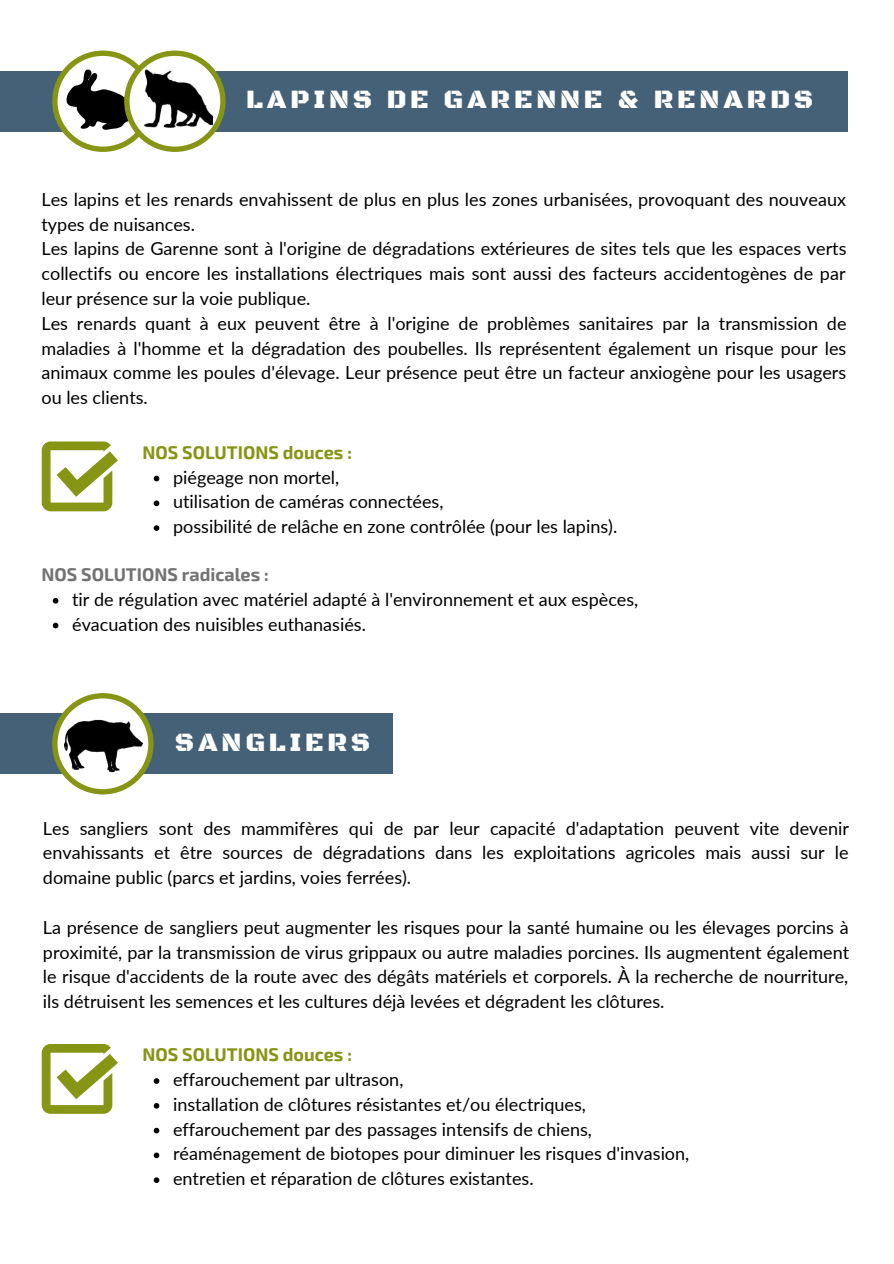
<style>
.page{position:relative;width:894px;height:1264px;background:#fff}
.page>*{position:absolute;margin:0;border:0;box-sizing:border-box;transform-origin:0 0}
.t1{font:27px "Black Ops One";letter-spacing:.14em;color:#fff}
.t2{font:18px/24.8px "Lato";color:#000}
.t3{font:700 18px "Exo 2";color:#869514}
.t4{font:700 18px "Exo 2";color:#737373}
</style>
<div class="page">
<svg style="left:42px;top:441px;width:76px;height:70px"></svg>
<div style="left:0;top:71px;width:847px;height:60px;background:#456177"></div>
<svg style="left:52px;top:51px;width:173px;height:101px"></svg>
<img style="left:140px;top:65px;width:72px;height:67px">
<div style="left:0;top:713px;width:392px;height:60px;background:#456177"></div>
<svg style="left:52px;top:693px;width:101px;height:101px"></svg>
<img style="left:64px;top:707px;width:78px;height:77px">
<svg style="left:154px;top:476px;width:5px;height:5px"></svg>
<svg style="left:154px;top:500px;width:5px;height:6px"></svg>
<svg style="left:154px;top:525px;width:5px;height:6px"></svg>
<svg style="left:53px;top:598px;width:5px;height:5px"></svg>
<svg style="left:53px;top:622px;width:5px;height:6px"></svg>
<svg style="left:42px;top:1044px;width:76px;height:69px"></svg>
<svg style="left:154px;top:1078px;width:5px;height:5px"></svg>
<svg style="left:154px;top:1103px;width:5px;height:5px"></svg>
<svg style="left:154px;top:1127px;width:5px;height:6px"></svg>
<svg style="left:154px;top:1152px;width:5px;height:6px"></svg>
<svg style="left:154px;top:1177px;width:5px;height:5px"></svg>
<h1 class="t1" style="left:246px;top:84px;width:568px">LAPINS DE GARENNE &amp; RENARDS</h1>
<p class="t2" style="left:41px;top:186px;width:806px">Les lapins et les renards envahissent de plus en plus les zones urbanisées, provoquant des nouveaux types de nuisances.<br>Les lapins de Garenne sont à l'origine de dégradations extérieures de sites tels que les espaces verts collectifs ou encore les installations électriques mais sont aussi des facteurs accidentogènes de par leur présence sur la voie publique.<br>Les renards quant à eux peuvent être à l'origine de problèmes sanitaires par la transmission de maladies à l'homme et la dégradation des poubelles. Ils représentent également un risque pour les animaux comme les poules d'élevage. Leur présence peut être un facteur anxiogène pour les usagers ou les clients.</p>
<p class="t3" style="left:142px;top:440px;width:211px">NOS SOLUTIONS douces :</p>
<p class="t2" style="left:173px;top:464px;width:445px">piégeage non mortel,<br>utilisation de caméras connectées,<br>possibilité de relâche en zone contrôlée (pour les lapins).</p>
<p class="t4" style="left:41px;top:563px;width:229px">NOS SOLUTIONS radicales :</p>
<p class="t2" style="left:72px;top:586px;width:567px">tir de régulation avec matériel adapté à l'environnement et aux espèces, évacuation des nuisibles euthanasiés.</p>
<h1 class="t1" style="left:175px;top:726px;width:197px">SANGLIERS</h1>
<p class="t2" style="left:43px;top:815px;width:807px;text-align:justify">Les sangliers sont des mammifères qui de par leur capacité d'adaptation peuvent vite devenir envahissants et être sources de dégradations dans les exploitations agricoles mais aussi sur le domaine public (parcs et jardins, voies ferrées).</p>
<p class="t2" style="left:43px;top:914px;width:807px;text-align:justify">La présence de sangliers peut augmenter les risques pour la santé humaine ou les élevages porcins à proximité, par la transmission de virus grippaux ou autre maladies porcines. Ils augmentent également le risque d'accidents de la route avec des dégâts matériels et corporels. À la recherche de nourriture, ils détruisent les semences et les cultures déjà levées et dégradent les clôtures.</p>
<p class="t3" style="left:142px;top:1043px;width:211px">NOS SOLUTIONS douces :</p>
<p class="t2" style="left:173px;top:1066px;width:517px">effarouchement par ultrason,<br>installation de clôtures résistantes et/ou électriques, effarouchement par des passages intensifs de chiens, réaménagement de biotopes pour diminuer les risques d'invasion, entretien et réparation de clôtures existantes.</p>
</div>
